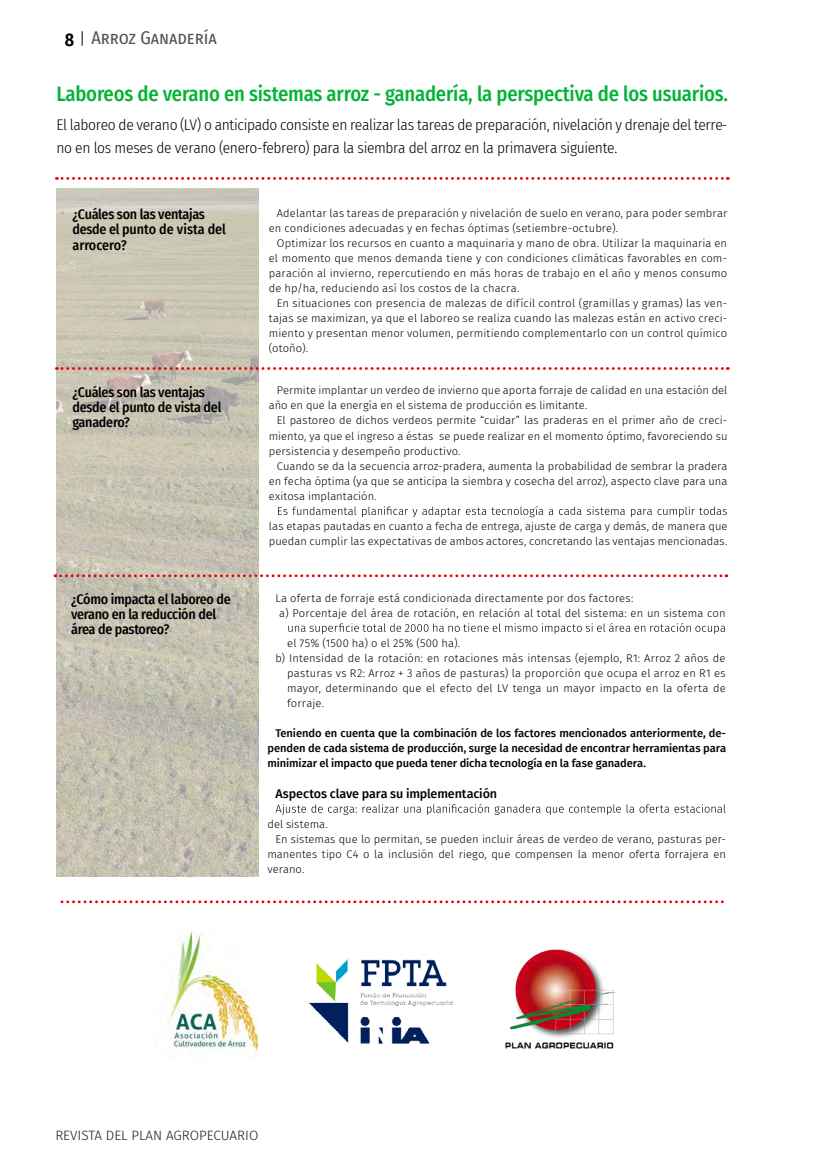
<style>
.page{position:relative;width:830px;height:1170px;background:#fff}
.page>*{position:absolute;margin:0;border:0;box-sizing:border-box;transform-origin:0 0}
.t1{font:500 20.85px "Fira Sans Condensed";letter-spacing:-.01em;color:#00b336}
.t2{font:18px "Fira Sans Condensed";color:#504f53}
.t3{font:300 15.3px/22.4px "Fira Sans Condensed";letter-spacing:-.02em;color:#000}
.t4{font:500 13.95px/15px "Fira Sans Condensed";letter-spacing:-.02em;color:#000}
.t5{font:300 13.5px "Fira Sans";color:#1b1c20}
.t6{font:500 12.6px "Fira Sans";letter-spacing:-.01em;color:#000}
.t7{font:300 11.1px/15px "Fira Sans";letter-spacing:.01em;color:#000}
.t8{font:500 11.1px/15px "Fira Sans";letter-spacing:-.005em;color:#000;text-align:justify}
.s1{font-weight:600;color:#000}
</style>
<div class="page">
<img style="left:56px;top:188px;width:202px;height:688px">
<svg style="left:56px;top:367px;width:672px;height:3px"></svg>
<svg style="left:62px;top:900px;width:662px;height:3px"></svg>
<svg style="left:55px;top:574px;width:671px;height:3px"></svg>
<svg style="left:56px;top:177px;width:672px;height:3px"></svg>
<svg style="left:278px;top:506px;width:448px;height:11px"></svg>
<svg style="left:288px;top:623px;width:436px;height:11px"></svg>
<svg style="left:275px;top:804px;width:450px;height:10px"></svg>
<img style="left:165px;top:930px;width:92px;height:130px">
<img style="left:505px;top:949px;width:110px;height:100px">
<img style="left:309px;top:959px;width:144px;height:85px">
<svg style="left:82px;top:31px;width:1px;height:15px"></svg>
<h2 class="t2" style="left:65px;top:24px;width:153px"><span class="s1">8</span> Arroz Ganadería</h2>
<h1 class="t1" style="left:56px;top:77px;width:673px">Laboreos de verano en sistemas arroz - ganadería, la perspectiva de los usuarios.</h1>
<h3 class="t3" style="left:56px;top:114px;width:672px">El laboreo de verano (LV) o anticipado consiste en realizar las tareas de preparación, nivelación y drenaje del terre&shy;no en los meses de verano (enero-febrero) para la siembra del arroz en la primavera siguiente.</h3>
<p class="t4" style="left:72px;top:206px;width:155px">¿Cuáles son las ventajas desde el punto de vista del arrocero?</p>
<p class="t7" style="left:269px;top:205px;width:459px;text-indent:8px">Adelantar las tareas de preparación y nivelación de suelo en verano, para poder sembrar en condiciones adecuadas y en fechas óptimas (setiembre-octubre).</p>
<p class="t7" style="left:269px;top:235px;width:459px;text-align:justify;text-indent:8px">Optimizar los recursos en cuanto a maquinaria y mano de obra. Utilizar la maquinaria en el momento que menos demanda tiene y con condiciones climáticas favorables en com&shy;paración al invierno, repercutiendo en más horas de trabajo en el año y menos consumo de hp/ha, reduciendo así los costos de la chacra.</p>
<p class="t7" style="left:269px;top:296px;width:460px;text-align:justify;text-indent:8px">En situaciones con presencia de malezas de difícil control (gramillas y gramas) las ven&shy;tajas se maximizan, ya que el laboreo se realiza cuando las malezas están en activo creci&shy;miento y presentan menor volumen, permitiendo complementarlo con un control químico (otoño).</p>
<p class="t4" style="left:72px;top:384px;width:150px">¿Cuáles son las ventajas desde el punto de vista del ganadero?</p>
<p class="t7" style="left:269px;top:383px;width:460px;text-indent:8px">Permite implantar un verdeo de invierno que aporta forraje de calidad en una estación del año en que la energía en el sistema de producción es limitante.</p>
<p class="t7" style="left:269px;top:413px;width:460px;text-align:justify;text-indent:8px">El pastoreo de dichos verdeos permite “cuidar” las praderas en el primer año de creci&shy;miento, ya que el ingreso a éstas se puede realizar en el momento óptimo, favoreciendo su persistencia y desempeño productivo.</p>
<p class="t7" style="left:269px;top:458px;width:460px;text-align:justify;text-indent:8px">Cuando se da la secuencia arroz-pradera, aumenta la probabilidad de sembrar la pradera en fecha óptima (ya que se anticipa la siembra y cosecha del arroz), aspecto clave para una exitosa implantación.</p>
<p class="t7" style="left:269px;top:518px;width:460px">las etapas pautadas en cuanto a fecha de entrega, ajuste de carga y demás, de manera que puedan cumplir las expectativas de ambos actores, concretando las ventajas mencionadas.</p>
<p class="t4" style="left:71px;top:591px;width:161px">¿Cómo impacta el laboreo de verano en la reducción del área de pastoreo?</p>
<p class="t7" style="left:279px;top:590px;width:448px;text-indent:-4px">La oferta de forraje está condicionada directamente por dos factores:<br>a) Porcentaje del área de rotación, en relación al total del sistema: en un sistema con</p>
<p class="t7" style="left:287px;top:635px;width:174px">el 75% (1500 ha) o el 25% (500 ha).</p>
<p class="t7" style="left:275px;top:650px;width:451px">b) Intensidad de la rotación: en rotaciones más intensas (ejemplo, R1: Arroz 2 años de</p>
<p class="t7" style="left:287px;top:665px;width:439px">pasturas vs R2: Arroz + 3 años de pasturas) la proporción que ocupa el arroz en R1 es</p>
<p class="t7" style="left:287px;top:680px;width:439px">mayor, determinando que el efecto del LV tenga un mayor impacto en la oferta de</p>
<p class="t7" style="left:287px;top:695px;width:38px">forraje.</p>
<p class="t8" style="left:267px;top:725px;width:460px;text-indent:8px">Teniendo en cuenta que la combinación de los factores mencionados anteriormente, de&shy;penden de cada sistema de producción, surge la necesidad de encontrar herramientas para minimizar el impacto que pueda tener dicha tecnología en la fase ganadera.</p>
<p class="t6" style="left:275px;top:783px;width:223px">Aspectos clave para su implementación</p>
<p class="t7" style="left:267px;top:816px;width:62px">del sistema.</p>
<p class="t7" style="left:275px;top:831px;width:452px">En sistemas que lo permitan, se pueden incluir áreas de verdeo de verano, pasturas per-</p>
<p class="t7" style="left:267px;top:846px;width:460px">manentes tipo C4 o la inclusión del riego, que compensen la menor oferta forrajera en</p>
<p class="t7" style="left:267px;top:861px;width:38px">verano.</p>
<p class="t5" style="left:55px;top:1125px;width:204px">REVISTA DEL PLAN AGROPECUARIO</p>
</div>
